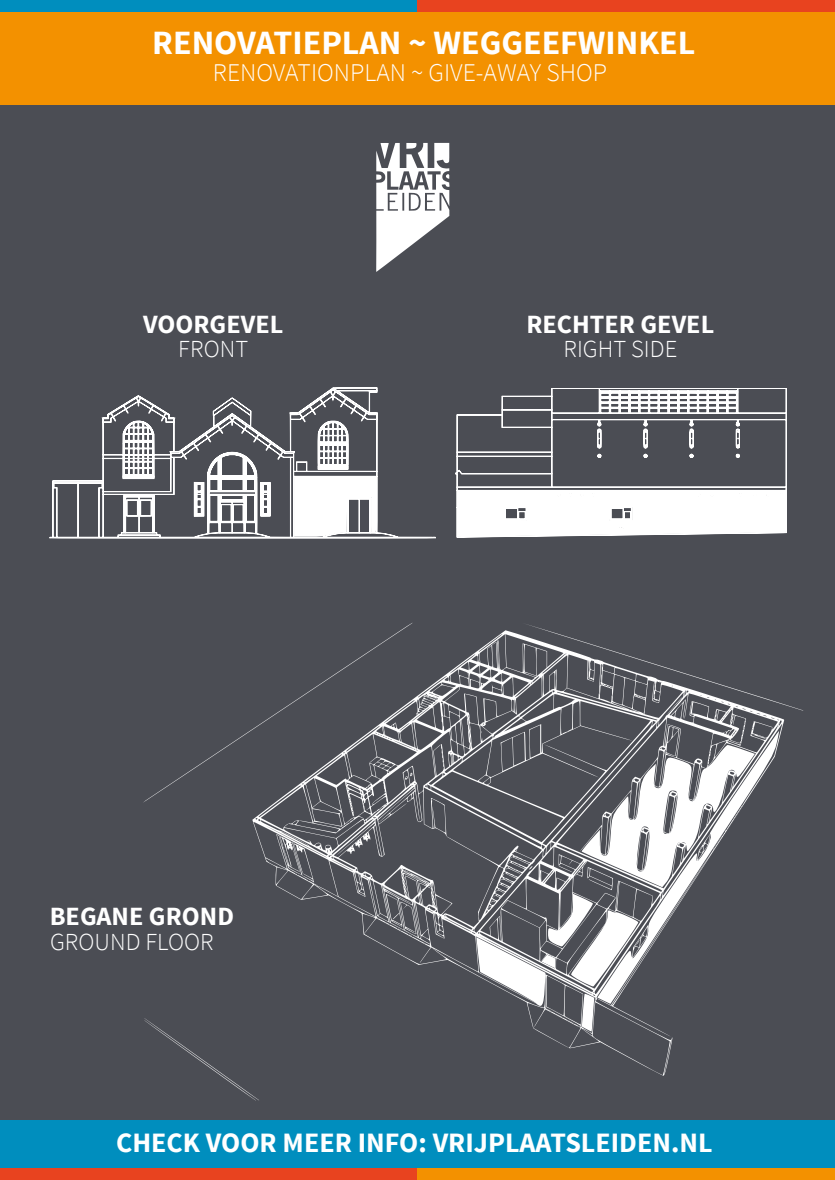
<style>
.page{position:relative;width:835px;height:1180px;background:#fff}
.page>*{position:absolute;margin:0;border:0;box-sizing:border-box;transform-origin:0 0}
.t1{font:700 33.95px "Source Sans Pro";color:#fff}
.t2{font:700 28px "Source Sans Pro";color:#fff}
.t3{font:700 26.25px "Source Sans Pro";color:#fff}
.t4{font:300 25.55px "Source Sans Pro";color:#fff}
.t5{font:300 24.5px "Source Sans Pro";color:#fff}
</style>
<div class="page">
<div style="left:0;top:0;width:834px;height:1180px;background:#4b4d54"></div>
<div style="left:0;top:12px;width:834px;height:92px;background:#f39100"></div>
<div style="left:0;top:0;width:417px;height:12px;background:#008ebe"></div>
<div style="left:417px;top:0;width:417px;height:12px;background:#e8431f"></div>
<div style="left:0;top:1168px;width:417px;height:12px;background:#e8431f"></div>
<div style="left:417px;top:1168px;width:417px;height:12px;background:#f39100"></div>
<div style="left:0;top:1120px;width:834px;height:48px;background:#008ebe"></div>
<svg style="left:376px;top:143px;width:73px;height:129px"></svg>
<svg style="left:143px;top:622px;width:660px;height:479px"></svg>
<svg style="left:581px;top:745px;width:16px;height:142px"></svg>
<svg style="left:597px;top:731px;width:182px;height:273px"></svg>
<svg style="left:476px;top:893px;width:162px;height:138px"></svg>
<svg style="left:455px;top:388px;width:331px;height:149px"></svg>
<div style="left:457px;top:491px;width:328px;height:45px;background:#fff"></div>
<svg style="left:50px;top:388px;width:385px;height:150px"></svg>
<svg style="left:294px;top:477px;width:82px;height:60px;background:#e4e4e5"></svg>
<p class="t1" style="left:152px;top:20px;width:544px">RENOVATIEPLAN ~ WEGGEEFWINKEL</p>
<p class="t4" style="left:213px;top:56px;width:396px">RENOVATIONPLAN ~ GIVE-AWAY SHOP</p>
<p class="t3" style="left:143px;top:307px;width:142px">VOORGEVEL</p>
<p class="t3" style="left:526px;top:307px;width:189px">RECHTER GEVEL</p>
<p class="t5" style="left:178px;top:333px;width:71px">FRONT</p>
<p class="t5" style="left:563px;top:333px;width:115px">RIGHT SIDE</p>
<p class="t3" style="left:50px;top:899px;width:186px">BEGANE GROND</p>
<p class="t5" style="left:50px;top:925px;width:165px">GROUND FLOOR</p>
<p class="t2" style="left:116px;top:1124px;width:598px">CHECK VOOR MEER INFO: VRIJPLAATSLEIDEN.NL</p>
</div>
